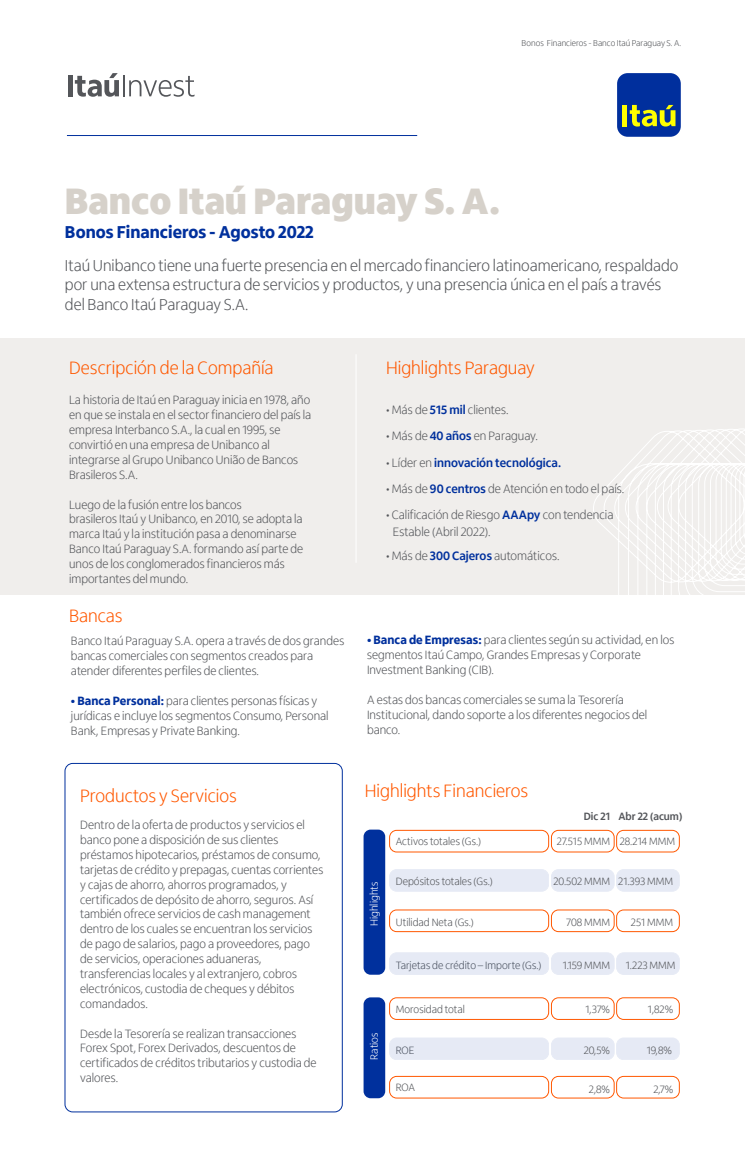
<style>
.page{position:relative;width:745px;height:1170px;background:#fff}
.page>*{position:absolute;margin:0;border:0;box-sizing:border-box;transform-origin:0 0}
.t1{font:900 37.75px "Itau Display";color:#d6d1ca}
.t2{font:300 18.38px "Itau Display";color:#ff5800}
.t3{font:800 17.62px "Itau Display";color:#00309d}
.t4{font:300 16.25px/19.5px "Itau Display";color:#54565a}
.t5{font:300 12.5px/16.8px "Itau Display";color:#54565a}
.t6{font:700 12.5px "Itau Display";color:#00309d}
.t7{font:300 12.38px/14.9px "Itau Display";color:#54565a}
.t8{font:300 10.88px "Itau Display";color:#54565a}
.t9{font:300 10.88px "Itau Display";color:#fff}
.t10{font:700 10.88px "Itau Display";color:#54565a}
.t11{font:300 8.75px "Itau Display";color:#54565a}
.s1{font-weight:800;color:#00309d}
.s2{font-weight:700;color:#00309d}
.s3{font-weight:300;color:#54565a}
</style>
<div class="page">
<div style="left:0;top:338px;width:744px;height:256px;background:#f0eeec"></div>
<svg style="left:593px;top:429px;width:151px;height:165px"></svg>
<div style="left:551px;top:869px;width:62px;height:22px;background:#e6eaf5;border-radius:7px"></div>
<div style="left:550px;top:869px;width:64px;height:22px;border:1px solid #00309d;border-radius:7px"></div>
<div style="left:616px;top:869px;width:63px;height:22px;background:#e6eaf5;border-radius:7px"></div>
<div style="left:616px;top:869px;width:63px;height:22px;border:1px solid #00309d;border-radius:7px"></div>
<div style="left:389px;top:869px;width:159px;height:22px;background:#e6eaf5;border-radius:7px"></div>
<div style="left:389px;top:869px;width:159px;height:22px;border:1px solid #00309d;border-radius:7px"></div>
<div style="left:551px;top:830px;width:63px;height:22px;border:1px solid #ff5800;border-radius:7px"></div>
<div style="left:363px;top:829px;width:22px;height:145px;background:#00309d;border-radius:7px"></div>
<div style="left:363px;top:997px;width:22px;height:101px;background:#00309d;border-radius:7px"></div>
<div style="left:551px;top:909px;width:63px;height:22px;border:1px solid #ff5800;border-radius:7px"></div>
<div style="left:551px;top:952px;width:62px;height:22px;background:#e6eaf5;border-radius:7px"></div>
<div style="left:550px;top:952px;width:64px;height:22px;border:1px solid #00309d;border-radius:7px"></div>
<div style="left:551px;top:997px;width:63px;height:22px;border:1px solid #ff5800;border-radius:7px"></div>
<div style="left:551px;top:1037px;width:62px;height:22px;background:#e6eaf5;border-radius:7px"></div>
<div style="left:550px;top:1037px;width:64px;height:22px;border:1px solid #00309d;border-radius:7px"></div>
<div style="left:551px;top:1076px;width:63px;height:22px;border:1px solid #ff5800;border-radius:7px"></div>
<div style="left:616px;top:830px;width:63px;height:22px;border:1px solid #ff5800;border-radius:7px"></div>
<div style="left:616px;top:909px;width:63px;height:22px;border:1px solid #ff5800;border-radius:7px"></div>
<div style="left:616px;top:952px;width:63px;height:22px;background:#e6eaf5;border-radius:7px"></div>
<div style="left:616px;top:952px;width:63px;height:22px;border:1px solid #00309d;border-radius:7px"></div>
<div style="left:616px;top:997px;width:63px;height:22px;border:1px solid #ff5800;border-radius:7px"></div>
<div style="left:616px;top:1037px;width:63px;height:22px;background:#e6eaf5;border-radius:7px"></div>
<div style="left:616px;top:1037px;width:63px;height:22px;border:1px solid #00309d;border-radius:7px"></div>
<div style="left:616px;top:1076px;width:63px;height:22px;border:1px solid #ff5800;border-radius:7px"></div>
<div style="left:68px;top:75px;width:5px;height:21px;background:#54565a"></div>
<svg style="left:75px;top:73px;width:44px;height:24px"></svg>
<hr style="left:123px;top:75px;width:2px;height:21px;background:#54565a">
<svg style="left:129px;top:76px;width:65px;height:21px"></svg>
<div style="left:616px;top:73px;width:64px;height:64px;background:#002f9d;border-radius:11px"></div>
<div style="left:622px;top:105px;width:5px;height:21px;background:#ff0"></div>
<svg style="left:629px;top:105px;width:46px;height:21px"></svg>
<hr style="left:355px;top:354px;width:1px;height:208px;background:#fff">
<hr style="left:67px;top:135px;width:350px;height:1px;background:#00309d">
<div style="left:389px;top:830px;width:159px;height:22px;border:1px solid #ff5800;border-radius:7px"></div>
<div style="left:389px;top:909px;width:159px;height:22px;border:1px solid #ff5800;border-radius:7px"></div>
<div style="left:389px;top:952px;width:159px;height:22px;background:#e6eaf5;border-radius:7px"></div>
<div style="left:389px;top:952px;width:159px;height:22px;border:1px solid #00309d;border-radius:7px"></div>
<div style="left:389px;top:997px;width:159px;height:22px;border:1px solid #ff5800;border-radius:7px"></div>
<div style="left:389px;top:1037px;width:159px;height:22px;background:#e6eaf5;border-radius:7px"></div>
<div style="left:389px;top:1037px;width:159px;height:22px;border:1px solid #00309d;border-radius:7px"></div>
<div style="left:389px;top:1076px;width:159px;height:22px;border:1px solid #ff5800;border-radius:7px"></div>
<div style="left:65px;top:763px;width:277px;height:348px;border:1px solid #00309d;border-radius:8px"></div>
<p class="t11" style="left:521px;top:39px;width:161px">Bonos Financieros - Banco Itaú Paraguay S. A.</p>
<h1 class="t1" style="left:65px;top:179px;width:436px">Banco Itaú Paraguay S. A.</h1>
<h3 class="t4" style="left:65px;top:255px;width:614px">Itaú Unibanco tiene una fuerte presencia en el mercado financiero latinoamericano, respaldado por una extensa estructura de servicios y productos, y una presencia única en el país a través del Banco Itaú Paraguay S.A.</h3>
<h3 class="t3" style="left:65px;top:222px;width:250px">Bonos Financieros - Agosto 2022</h3>
<h2 class="t2" style="left:69px;top:357px;width:206px">Descripción de la Compañía</h2>
<p class="t7" style="left:69px;top:393px;width:244px">La historia de Itaú en Paraguay inicia en 1978, año en que se instala en el sector financiero del país la empresa Interbanco S.A., la cual en 1995, se convirtió en una empresa de Unibanco al integrarse al Grupo Unibanco União de Bancos Brasileros S.A.</p>
<p class="t7" style="left:69px;top:497px;width:235px">Luego de la fusión entre los bancos<br>brasileros Itaú y Unibanco, en 2010, se adopta la marca Itaú y la institución pasa a denominarse Banco Itaú Paraguay S.A. formando así parte de unos de los conglomerados financieros más importantes del mundo.</p>
<h2 class="t2" style="left:69px;top:605px;width:55px">Bancas</h2>
<p class="t7" style="left:71px;top:634px;width:275px">Banco Itaú Paraguay S.A. opera a través de dos grandes bancas comerciales con segmentos creados para atender diferentes perfiles de clientes.</p>
<p class="t7" style="left:71px;top:693px;width:259px"><span class="s1">• Banca Personal:</span> para clientes personas físicas y jurídicas e incluye los segmentos Consumo, Personal<br>Bank, Empresas y Private Banking.</p>
<h2 class="t2" style="left:386px;top:357px;width:150px">Highlights Paraguay</h2>
<p class="t5" style="left:386px;top:402px;width:124px">• Más de <span class="s2">515 mil</span> clientes.</p>
<p class="t5" style="left:386px;top:428px;width:153px">• Más de <span class="s2">40 años</span> en Paraguay.</p>
<p class="t6" style="left:386px;top:455px;width:176px"><span class="s3">• Líder en</span> innovación tecnológica.</p>
<p class="t5" style="left:386px;top:480px;width:240px">• Más de <span class="s2">90 centros</span> de Atención en todo el país.</p>
<p class="t5" style="left:392px;top:507px;width:222px;text-indent:-7px">• Calificación de Riesgo <span class="s2">AAApy</span> con tendencia<br>Estable (Abril 2022).</p>
<p class="t5" style="left:386px;top:547px;width:175px">• Más de <span class="s2">300 Cajeros</span> automáticos.</p>
<p class="t7" style="left:367px;top:632px;width:308px"><span class="s1">• Banca de Empresas:</span> para clientes según su actividad, en los segmentos Itaú Campo, Grandes Empresas y Corporate<br>Investment Banking (CIB).</p>
<p class="t7" style="left:367px;top:692px;width:281px">A estas dos bancas comerciales se suma la Tesorería<br>Institucional, dando soporte a los diferentes negocios del banco.</p>
<h2 class="t2" style="left:80px;top:785px;width:158px">Productos y Servicios</h2>
<h2 class="t2" style="left:364px;top:780px;width:165px">Highlights Financieros</h2>
<p class="t7" style="left:80px;top:817px;width:244px">Dentro de la oferta de productos y servicios el banco pone a disposición de sus clientes préstamos hipotecarios, préstamos de consumo, tarjetas de crédito y prepagas, cuentas corrientes y cajas de ahorro, ahorros programados, y certificados de depósito de ahorro, seguros. Así también ofrece servicios de cash management dentro de los cuales se encuentran los servicios de pago de salarios, pago a proveedores, pago de servicios, operaciones aduaneras, transferencias locales y al extranjero, cobros electrónicos, custodia de cheques y débitos comandados.</p>
<p class="t7" style="left:80px;top:1026px;width:238px">Desde la Tesorería se realizan transacciones Forex Spot, Forex Derivados, descuentos de certificados de créditos tributarios y custodia de valores.</p>
<p class="t9" style="left:368px;top:926px;width:46px;rotate:-90deg">Highlights</p>
<p class="t9" style="left:368px;top:1059px;width:29px;rotate:-90deg">Ratios</p>
<p class="t8" style="left:395px;top:835px;width:87px">Activos totales (Gs.)</p>
<p class="t8" style="left:395px;top:874px;width:98px">Depósitos totales (Gs.)</p>
<p class="t8" style="left:395px;top:916px;width:80px">Utilidad Neta (Gs.)</p>
<p class="t8" style="left:395px;top:959px;width:147px">Tarjetas de crédito – Importe (Gs.)</p>
<p class="t8" style="left:395px;top:1002px;width:71px">Morosidad total</p>
<p class="t8" style="left:395px;top:1044px;width:20px">ROE</p>
<p class="t8" style="left:395px;top:1080px;width:21px">ROA</p>
<p class="t10" style="left:583px;top:809px;width:100px">Dic 21 Abr 22 (acum)</p>
<p class="t8" style="left:556px;top:835px;width:55px">27.515 MMM</p>
<p class="t8" style="left:553px;top:874px;width:58px">20.502 MMM</p>
<p class="t8" style="left:566px;top:916px;width:45px">708 MMM</p>
<p class="t8" style="left:562px;top:959px;width:49px">1.159 MMM</p>
<p class="t8" style="left:585px;top:1002px;width:26px">1,37%</p>
<p class="t8" style="left:583px;top:1044px;width:28px">20,5%</p>
<p class="t8" style="left:588px;top:1082px;width:23px">2,8%</p>
<p class="t8" style="left:619px;top:835px;width:57px">28.214 MMM</p>
<p class="t8" style="left:618px;top:874px;width:56px">21.393 MMM</p>
<p class="t8" style="left:630px;top:916px;width:44px">251 MMM</p>
<p class="t8" style="left:625px;top:959px;width:51px">1.223 MMM</p>
<p class="t8" style="left:647px;top:1002px;width:27px">1,82%</p>
<p class="t8" style="left:646px;top:1044px;width:27px">19,8%</p>
<p class="t8" style="left:653px;top:1082px;width:21px">2,7%</p>
</div>
